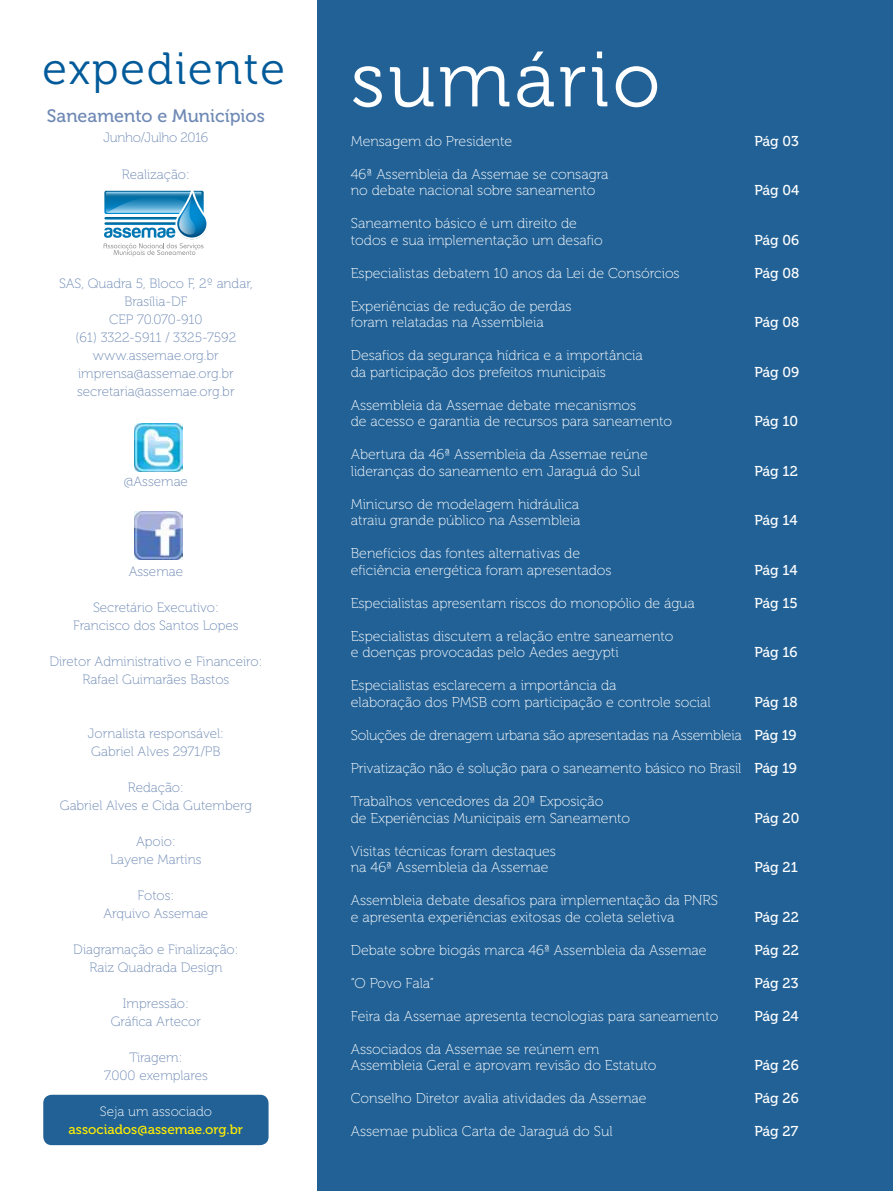
<style>
.page{position:relative;width:893px;height:1191px;background:#fff}
.page>*{position:absolute;margin:0;border:0;box-sizing:border-box;transform-origin:0 0}
.t1{font:78px "Museo 300";letter-spacing:.04em;color:#fff}
.t2{font:45px "Museo 300";letter-spacing:.04em;color:#005a9a}
.t3{font:18px "Museo 500";color:#6e89b4}
.t4{font:14.25px/16.5px "Museo 100";color:#fff}
.t5{font:14.25px "Museo 500";letter-spacing:-.005em;color:#fff}
.t6{font:13.5px/18px "Museo 100";color:#6e89b4;text-align:center}
.t7{font:13.5px "Museo 500";color:#ffed00}
.t8{font:13.5px "Museo 100";letter-spacing:-.02em;color:#6e89b4}
.t9{font:13.5px "Museo 100";color:#fff}
.s1{font-family:"Museo 500"}
</style>
<div class="page">
<div style="left:43px;top:1094px;width:226px;height:51px;background:#216196;border-radius:9px"></div>
<div style="left:318px;top:0;width:575px;height:1191px;background:#216196"></div>
<svg style="left:104px;top:190px;width:103px;height:66px"></svg>
<img style="left:134px;top:423px;width:49px;height:49px">
<img style="left:134px;top:511px;width:49px;height:49px">
<h2 class="t2" style="left:43px;top:44px;width:244px">expediente</h2>
<p class="t3" style="left:47px;top:106px;width:219px">Saneamento e Municípios</p>
<p class="t8" style="left:103px;top:130px;width:106px">Junho/Julho 2016</p>
<p class="t6" style="left:122px;top:166px;width:69px">Realização:</p>
<p class="t6" style="left:59px;top:274px;width:195px">SAS, Quadra 5, Bloco F, 2º andar,<br>Brasília-DF<br>CEP 70.070-910<br>(61) 3322-5911 / 3325-7592 www.assemae.org.br imprensa@assemae.org.br secretaria@assemae.org.br</p>
<p class="t6" style="left:124px;top:472px;width:66px">@Assemae</p>
<p class="t6" style="left:129px;top:562px;width:56px">Assemae</p>
<p class="t6" style="left:73px;top:598px;width:167px">Secretário Executivo:<br>Francisco dos Santos Lopes</p>
<p class="t6" style="left:49px;top:652px;width:214px">Diretor Administrativo e Financeiro:<br>Rafael Guimarães Bastos</p>
<p class="t6" style="left:88px;top:724px;width:137px;text-align:left">Jornalista responsável:<br>Gabriel Alves 2971/PB</p>
<p class="t6" style="left:60px;top:778px;width:194px">Redação:<br>Gabriel Alves e Cida Gutemberg</p>
<p class="t6" style="left:110px;top:832px;width:93px">Apoio:<br>Layene Martins</p>
<p class="t6" style="left:103px;top:886px;width:106px">Fotos:<br>Arquivo Assemae</p>
<p class="t6" style="left:73px;top:940px;width:167px">Diagramação e Finalização:<br>Raiz Quadrada Design</p>
<p class="t6" style="left:111px;top:994px;width:92px">Impressão:<br>Gráfica Artecor</p>
<p class="t6" style="left:104px;top:1048px;width:105px">Tiragem:<br>7.000 exemplares</p>
<p class="t9" style="left:100px;top:1104px;width:114px">Seja um associado</p>
<p class="t7" style="left:69px;top:1121px;width:176px">associados@assemae.org.br</p>
<h1 class="t1" style="left:351px;top:37px;width:311px">sumário</h1>
<p class="t4" style="left:351px;top:133px;width:163px">Mensagem do Presidente</p>
<p class="t5" style="left:754px;top:133px;width:46px">Pág 03</p>
<p class="t4" style="left:351px;top:166px;width:259px">46ª Assembleia da Assemae se consagra no debate nacional sobre saneamento</p>
<p class="t5" style="left:754px;top:182px;width:47px">Pág 04</p>
<p class="t4" style="left:351px;top:215px;width:253px">Saneamento básico é um direito de todos e sua implementação um desafio</p>
<p class="t5" style="left:754px;top:232px;width:46px">Pág 06</p>
<p class="t4" style="left:351px;top:265px;width:330px">Especialistas debatem 10 anos da Lei de Consórcios</p>
<p class="t5" style="left:754px;top:265px;width:46px">Pág 08</p>
<p class="t4" style="left:351px;top:298px;width:222px">Experiências de redução de perdas foram relatadas na Assembleia</p>
<p class="t5" style="left:754px;top:314px;width:46px">Pág 08</p>
<p class="t4" style="left:351px;top:347px;width:294px">Desafios da segurança hídrica e a importância da participação dos prefeitos municipais</p>
<p class="t4" style="left:351px;top:397px;width:323px">Assembleia da Assemae debate mecanismos<br>de acesso e garantia de recursos para saneamento</p>
<p class="t4" style="left:351px;top:446px;width:298px">Abertura da 46ª Assembleia da Assemae reúne lideranças do saneamento em Jaraguá do Sul</p>
<p class="t4" style="left:351px;top:496px;width:231px">Minicurso de modelagem hidráulica atraiu grande público na Assembleia</p>
<p class="t4" style="left:351px;top:545px;width:262px">Benefícios das fontes alternativas de eficiência energética foram apresentados</p>
<p class="t5" style="left:754px;top:364px;width:46px">Pág 09</p>
<p class="t5" style="left:754px;top:414px;width:45px">Pág 10</p>
<p class="t5" style="left:754px;top:463px;width:45px">Pág 12</p>
<p class="t5" style="left:754px;top:513px;width:45px">Pág 14</p>
<p class="t5" style="left:754px;top:562px;width:45px">Pág 14</p>
<p class="t4" style="left:351px;top:595px;width:346px">Especialistas apresentam riscos do monopólio de água</p>
<p class="t5" style="left:754px;top:595px;width:45px">Pág 15</p>
<p class="t4" style="left:351px;top:628px;width:324px">Especialistas discutem a relação entre saneamento e doenças provocadas pelo Aedes aegypti</p>
<p class="t5" style="left:754px;top:645px;width:45px">Pág 16</p>
<p class="t4" style="left:351px;top:677px;width:361px">Especialistas esclarecem a importância da<br>elaboração dos PMSB com participação e controle social</p>
<p class="t5" style="left:754px;top:694px;width:45px">Pág 18</p>
<p class="t4" style="left:351px;top:727px;width:447px">Soluções de drenagem urbana são apresentadas na Assembleia <span class="s1">Pág 19</span></p>
<p class="t4" style="left:351px;top:760px;width:448px">Privatização não é solução para o saneamento básico no Brasil <span class="s1">Pág 19</span></p>
<p class="t4" style="left:351px;top:793px;width:281px">Trabalhos vencedores da 20ª Exposição<br>de Experiências Municipais em Saneamento</p>
<p class="t5" style="left:754px;top:810px;width:46px">Pág 20</p>
<p class="t4" style="left:351px;top:842px;width:207px">Visitas técnicas foram destaques na 46ª Assembleia da Assemae</p>
<p class="t4" style="left:351px;top:892px;width:369px">Assembleia debate desafios para implementação da PNRS e apresenta experiências exitosas de coleta seletiva</p>
<p class="t5" style="left:754px;top:859px;width:45px">Pág 21</p>
<p class="t5" style="left:754px;top:909px;width:46px">Pág 22</p>
<p class="t4" style="left:351px;top:941px;width:357px">Debate sobre biogás marca 46ª Assembleia da Assemae</p>
<p class="t5" style="left:754px;top:942px;width:46px">Pág 22</p>
<p class="t4" style="left:351px;top:974px;width:85px">“O Povo Fala”</p>
<p class="t5" style="left:754px;top:975px;width:46px">Pág 23</p>
<p class="t4" style="left:351px;top:1007px;width:369px">Feira da Assemae apresenta tecnologias para saneamento</p>
<p class="t5" style="left:754px;top:1008px;width:46px">Pág 24</p>
<p class="t4" style="left:351px;top:1040px;width:307px">Associados da Assemae se reúnem em<br>Assembleia Geral e aprovam revisão do Estatuto</p>
<p class="t5" style="left:754px;top:1057px;width:46px">Pág 26</p>
<p class="t4" style="left:351px;top:1090px;width:297px">Conselho Diretor avalia atividades da Assemae</p>
<p class="t5" style="left:754px;top:1090px;width:46px">Pág 26</p>
<p class="t4" style="left:351px;top:1123px;width:263px">Assemae publica Carta de Jaraguá do Sul</p>
<p class="t5" style="left:754px;top:1123px;width:45px">Pág 27</p>
</div>
